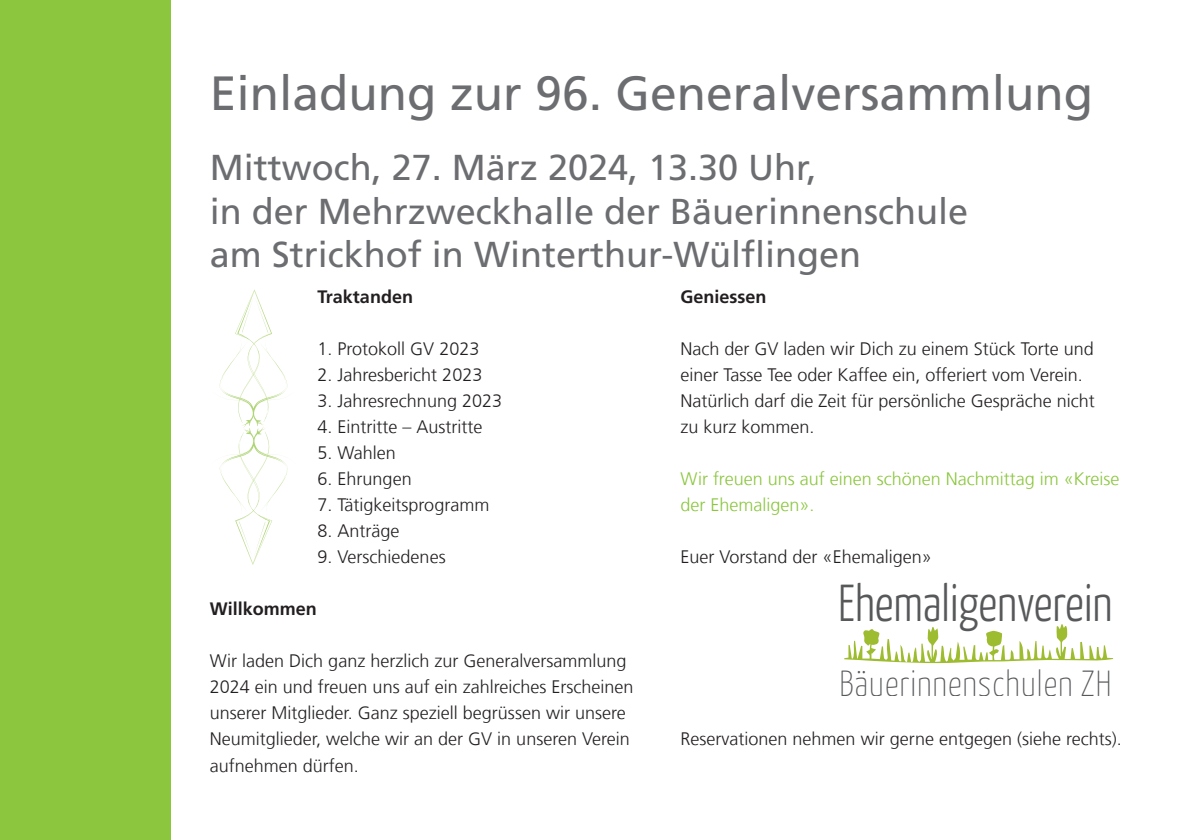
<style>
.page{position:relative;width:1191px;height:840px;background:#fff}
.page>*{position:absolute;margin:0;border:0;box-sizing:border-box;transform-origin:0 0}
.t1{font:300 51.8px "Yanone Kaffeesatz";color:#57585a;scale:.96 1}
.Seitentitel{font:48px "Frutiger LT Com";color:#6c6d70}
.t2{font:100 36.2px "Yanone Kaffeesatz";letter-spacing:.025em;color:#57585a;scale:.96 1}
.Untertitel{font:36px/43.2px "Frutiger LT Com";color:#6c6d70}
.Lauftext{font:300 18px/26px "Frutiger LT Com";color:#231f20}
.Lauftext-2{font:300 18px/26px "Frutiger LT Com";color:#8bc63e}
.Lauftext-3{font:700 18px "Frutiger LT Com";color:#231f20}
</style>
<div class="page">
<div style="left:0;top:0;width:170px;height:839px;background:#8bc63e"></div>
<svg style="left:844px;top:624px;width:269px;height:38px"></svg>
<svg style="left:219px;top:289px;width:69px;height:275px"></svg>
<p class="Seitentitel" style="left:210px;top:65px;width:884px">Einladung zur 96. Generalversammlung</p>
<p class="Untertitel" style="left:210px;top:146px;width:760px">Mittwoch, 27. März 2024, 13.30 Uhr,<br>in der Mehrzweckhalle der Bäuerinnenschule am Strickhof in Winterthur-Wülflingen</p>
<p class="Lauftext-3" style="left:317px;top:286px;width:97px">Traktanden</p>
<p class="Lauftext" style="left:317px;top:336px;width:163px">1. Protokoll GV 2023</p>
<p class="Lauftext" style="left:317px;top:362px;width:166px">2. Jahresbericht 2023</p>
<p class="Lauftext" style="left:317px;top:388px;width:186px">3. Jahresrechnung 2023</p>
<p class="Lauftext" style="left:317px;top:414px;width:166px">4. Eintritte – Austritte</p>
<p class="Lauftext" style="left:317px;top:440px;width:80px">5. Wahlen</p>
<p class="Lauftext" style="left:317px;top:466px;width:96px">6. Ehrungen</p>
<p class="Lauftext" style="left:317px;top:492px;width:173px">7. Tätigkeitsprogramm</p>
<p class="Lauftext" style="left:317px;top:518px;width:84px">8. Anträge</p>
<p class="Lauftext" style="left:317px;top:544px;width:130px">9. Verschiedenes</p>
<p class="Lauftext-3" style="left:210px;top:598px;width:109px">Willkommen</p>
<p class="Lauftext" style="left:210px;top:648px;width:425px">Wir laden Dich ganz herzlich zur Generalversammlung 2024 ein und freuen uns auf ein zahlreiches Erscheinen unserer Mitglieder. Ganz speziell begrüssen wir unsere Neumitglieder, welche wir an der GV in unseren Verein aufnehmen dürfen.</p>
<p class="Lauftext-3" style="left:680px;top:286px;width:88px">Geniessen</p>
<p class="Lauftext" style="left:680px;top:336px;width:416px">Nach der GV laden wir Dich zu einem Stück Torte und einer Tasse Tee oder Kaffee ein, offeriert vom Verein.<br>Natürlich darf die Zeit für persönliche Gespräche nicht zu kurz kommen.</p>
<p class="Lauftext-2" style="left:680px;top:466px;width:440px">Wir freuen uns auf einen schönen Nachmittag im «Kreise der Ehemaligen».</p>
<p class="Lauftext" style="left:680px;top:544px;width:253px">Euer Vorstand der «Ehemaligen»</p>
<p class="t1" style="left:838px;top:571px;width:287px">Ehemaligenverein</p>
<p class="t2" style="left:839px;top:660px;width:285px">Bäuerinnenschulen ZH</p>
<p class="Lauftext" style="left:680px;top:726px;width:443px">Reservationen nehmen wir gerne entgegen (siehe rechts).</p>
</div>
